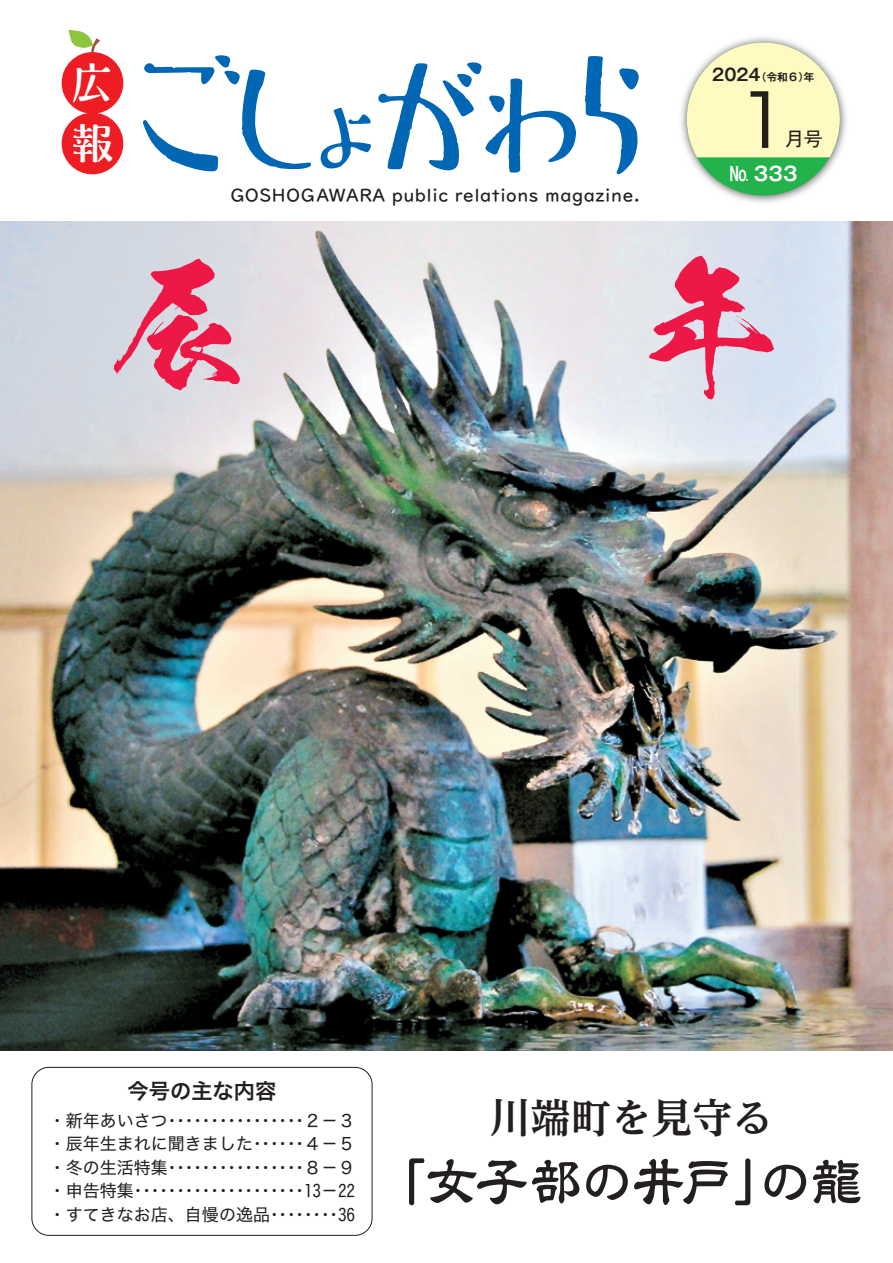
<style>
.page{position:relative;width:893px;height:1263px;background:#fff}
.page>*{position:absolute;margin:0;border:0;box-sizing:border-box;transform-origin:0 0}
.t1{font:153px "M Kso Kagerou";color:#ed1845}
.t2{font:76.5px "ITC Avant Garde Std";color:#231f20}
.t3{font:500 53.1px "Reisho 101 Std";letter-spacing:-.035em;color:#231f20}
.t4{font:700 41.85px "P Hasemin Std";color:#fff}
.t5{font:700 41.7px "P Hasemin Std";color:#fff}
.t6{font:700 40.35px "UD Reimin Pr 6";color:#231f20}
.t7{font:21.3px "Hira Kaku Std W6";color:#231f20}
.t8{font:700 19.2px "Gothic MB101 Pr 5 De";color:#fff}
.t9{font:19.2px "Gothic MB101 Pr 5";color:#231f20}
.t10{font:500 18px "UD Digi Kyokasho Std";letter-spacing:.03em;color:#231f20}
.t11{font:16.95px/23.4px "Hira Kaku Std W4";color:#231f20;text-align:justify}
.t12{font:700 10.65px "Gothic MB101 Pr 5 De";color:#231f20}
.s1{color:#fff}
.s2{font-size:16.8px}
</style>
<div class="page">
<div style="left:32px;top:1067px;width:340px;height:169px;border:1px solid #231f20;border-radius:17px"></div>
<svg style="left:68px;top:30px;width:32px;height:27px"></svg>
<img style="left:681px;top:37px;width:165px;height:166px">
<div style="left:687px;top:43px;width:153px;height:153px;background:#23b24b;border-radius:50%"></div>
<svg style="left:687px;top:43px;width:153px;height:114px"></svg>
<div style="left:633px;top:197px;width:8px;height:7px;border:4px solid #fff;border-radius:50%"></div>
<svg style="left:143px;top:55px;width:496px;height:149px"></svg>
<div style="left:62px;top:113px;width:61px;height:61px;background:#ee1d23;border-radius:50%"></div>
<div style="left:62px;top:52px;width:61px;height:62px;background:#ee1d23;border-radius:50%"></div>
<img style="left:0;top:221px;width:893px;height:829px">
<h3 class="t4" style="left:72px;top:54px;width:40px">広</h3>
<h3 class="t5" style="left:72px;top:114px;width:42px">報</h3>
<p class="t10" style="left:230px;top:182px;width:411px"><span class="s1">GOSHOGAWARA</span> public relations magazine<span class="s1">.</span></p>
<p class="t12" style="left:712px;top:68px;width:104px"><span class="s2">2024</span>（令和６）年</p>
<h2 class="t2" style="left:742px;top:74px;width:46px">1</h2>
<p class="t9" style="left:786px;top:123px;width:39px">月号</p>
<p class="t8" style="left:729px;top:158px;width:70px">№ 333</p>
<h1 class="t1" style="left:107px;top:243px;width:155px">辰</h1>
<h1 class="t1" style="left:633px;top:243px;width:155px">年</h1>
<p class="t7" style="left:128px;top:1074px;width:150px">今号の主な内容</p>
<p class="t11" style="left:49px;top:1109px;width:308px">・新年あいさつ････････････････２－３・辰年生まれに聞きました･･････４－５・冬の生活特集････････････････８－９・申告特集････････････････････13－22・すてきなお店、自慢の逸品････････36</p>
<h3 class="t6" style="left:490px;top:1084px;width:284px">川端町を見守る</h3>
<h3 class="t3" style="left:372px;top:1141px;width:492px">「女子部の井戸」の龍</h3>
</div>
